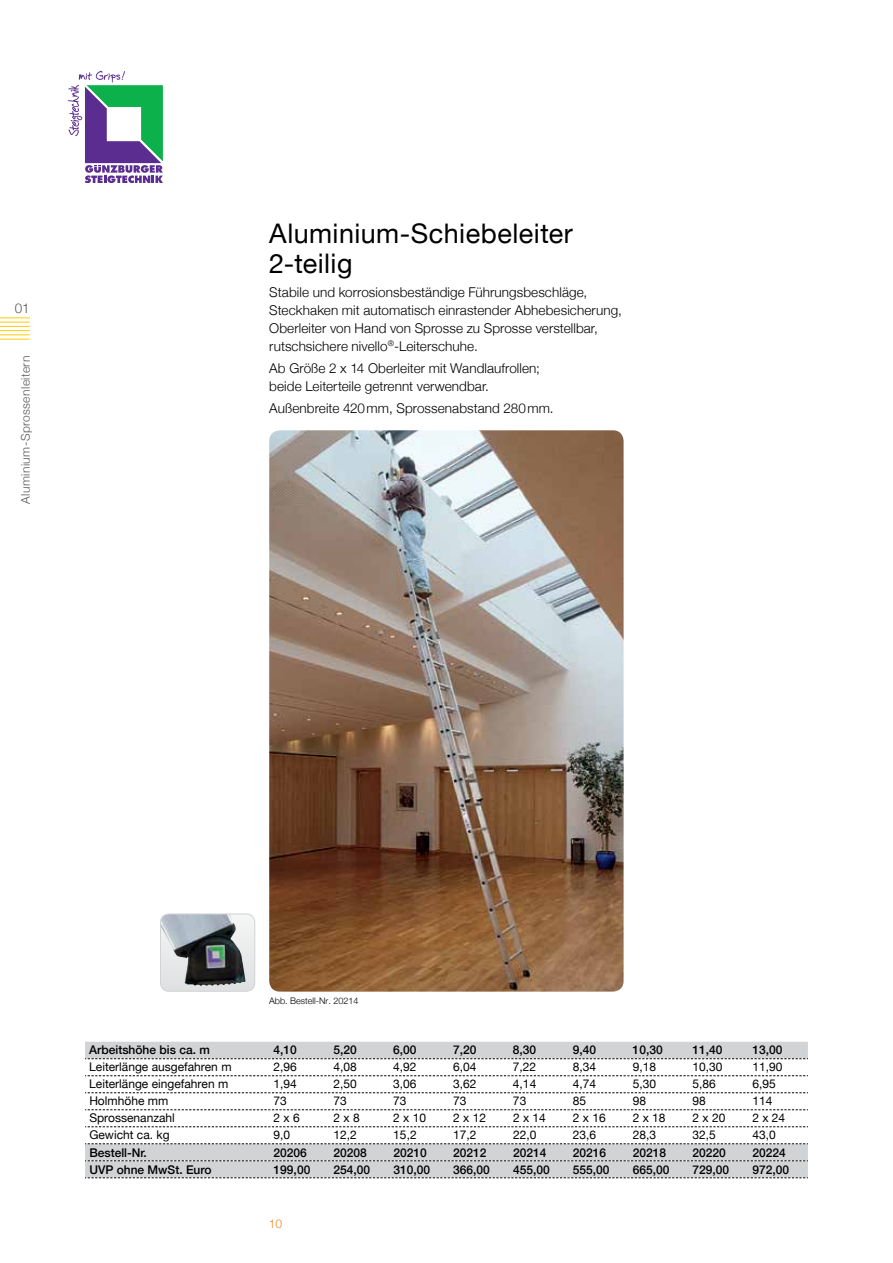
<style>
.page{position:relative;width:893px;height:1263px;background:#fff}
.page>*{position:absolute;margin:0;border:0;box-sizing:border-box;transform-origin:0 0}
.t1{font:27px/30px "Helvetica Neue";letter-spacing:.015em;color:#000}
.t2{font:300 13.5px/18px "Helvetica Neue";letter-spacing:.005em;color:#000}
.t3{font:300 13.5px "Helvetica Neue";color:#58595b}
.t4{font:12px "Helvetica Neue";color:#000}
.t5{font:500 12px "Helvetica Neue LT";color:#000}
.t6{font:300 12px "Helvetica Neue";letter-spacing:.035em;color:#58595b}
.t7{font:300 12px "Helvetica Neue";color:#f58220}
.t8{font:300 9px "Helvetica Neue";color:#000}
</style>
<div class="page">
<hr style="left:0;top:317px;width:30px;height:1px;background:#ffcb05">
<hr style="left:0;top:322px;width:30px;height:1px;background:#ffcb05">
<hr style="left:0;top:326px;width:30px;height:1px;background:#ffcb05">
<hr style="left:0;top:330px;width:30px;height:1px;background:#ffcb05">
<hr style="left:0;top:334px;width:30px;height:1px;background:#ffcb05">
<hr style="left:0;top:339px;width:30px;height:1px;background:#ffcb05">
<img style="left:269px;top:430px;width:355px;height:562px">
<svg style="left:162px;top:915px;width:93px;height:76px"></svg>
<img style="left:160px;top:915px;width:86px;height:71px">
<div style="left:160px;top:913px;width:95px;height:79px;border:1px solid #d1d3d4;border-radius:9px"></div>
<svg style="left:85px;top:1042px;width:723px;height:135px"></svg>
<svg style="left:85px;top:1177px;width:723px;height:1px"></svg>
<svg style="left:85px;top:1058px;width:723px;height:1px"></svg>
<svg style="left:85px;top:1075px;width:723px;height:1px"></svg>
<svg style="left:85px;top:1092px;width:723px;height:1px"></svg>
<svg style="left:85px;top:1109px;width:723px;height:1px"></svg>
<svg style="left:85px;top:1126px;width:723px;height:1px"></svg>
<svg style="left:85px;top:1143px;width:723px;height:1px"></svg>
<svg style="left:85px;top:1160px;width:723px;height:1px"></svg>
<svg style="left:68px;top:71px;width:95px;height:112px"></svg>
<p class="t3" style="left:15px;top:299px;width:17px">01</p>
<p class="t6" style="left:18px;top:504px;width:149px;rotate:-90deg">Aluminium-Sprossenleitern</p>
<h1 class="t1" style="left:269px;top:218px;width:305px">Aluminium-Schiebeleiter<br>2-teilig</h1>
<p class="t2" style="left:269px;top:283px;width:354px">Stabile und korrosionsbeständige Führungsbeschläge, Steckhaken mit automatisch einrastender Abhebesicherung, Oberleiter von Hand von Sprosse zu Sprosse verstellbar, rutschsichere nivello<sup>®</sup>-Leiterschuhe.</p>
<p class="t2" style="left:269px;top:359px;width:272px">Ab Größe 2 x 14 Oberleiter mit Wandlaufrollen; beide Leiterteile getrennt verwendbar.</p>
<p class="t2" style="left:269px;top:399px;width:286px">Außenbreite 420mm, Sprossenabstand 280mm.</p>
<p class="t8" style="left:269px;top:995px;width:91px">Abb. Bestell-Nr. 20214</p>
<p class="t5" style="left:89px;top:1043px;width:122px">Arbeitshöhe bis ca. m</p>
<p class="t5" style="left:274px;top:1043px;width:25px">4,10</p>
<p class="t5" style="left:333px;top:1043px;width:25px">5,20</p>
<p class="t5" style="left:393px;top:1043px;width:25px">6,00</p>
<p class="t5" style="left:453px;top:1043px;width:25px">7,20</p>
<p class="t5" style="left:513px;top:1043px;width:25px">8,30</p>
<p class="t5" style="left:573px;top:1043px;width:25px">9,40</p>
<p class="t5" style="left:633px;top:1043px;width:32px">10,30</p>
<p class="t5" style="left:692px;top:1043px;width:32px">11,40</p>
<p class="t5" style="left:752px;top:1043px;width:32px">13,00</p>
<p class="t4" style="left:89px;top:1059px;width:144px">Leiterlänge ausgefahren m</p>
<p class="t4" style="left:274px;top:1059px;width:25px">2,96</p>
<p class="t4" style="left:333px;top:1059px;width:25px">4,08</p>
<p class="t4" style="left:393px;top:1059px;width:25px">4,92</p>
<p class="t4" style="left:453px;top:1059px;width:25px">6,04</p>
<p class="t4" style="left:513px;top:1059px;width:25px">7,22</p>
<p class="t4" style="left:573px;top:1059px;width:25px">8,34</p>
<p class="t4" style="left:633px;top:1059px;width:25px">9,18</p>
<p class="t4" style="left:692px;top:1059px;width:32px">10,30</p>
<p class="t4" style="left:752px;top:1059px;width:32px">11,90</p>
<p class="t4" style="left:89px;top:1076px;width:140px">Leiterlänge eingefahren m</p>
<p class="t4" style="left:274px;top:1076px;width:25px">1,94</p>
<p class="t4" style="left:333px;top:1076px;width:25px">2,50</p>
<p class="t4" style="left:393px;top:1076px;width:25px">3,06</p>
<p class="t4" style="left:453px;top:1076px;width:25px">3,62</p>
<p class="t4" style="left:513px;top:1076px;width:25px">4,14</p>
<p class="t4" style="left:573px;top:1076px;width:25px">4,74</p>
<p class="t4" style="left:633px;top:1076px;width:25px">5,30</p>
<p class="t4" style="left:692px;top:1076px;width:25px">5,86</p>
<p class="t4" style="left:752px;top:1076px;width:25px">6,95</p>
<p class="t4" style="left:89px;top:1093px;width:80px">Holmhöhe mm</p>
<p class="t4" style="left:274px;top:1093px;width:15px">73</p>
<p class="t4" style="left:333px;top:1093px;width:15px">73</p>
<p class="t4" style="left:393px;top:1093px;width:15px">73</p>
<p class="t4" style="left:453px;top:1093px;width:15px">73</p>
<p class="t4" style="left:513px;top:1093px;width:15px">73</p>
<p class="t4" style="left:573px;top:1093px;width:15px">85</p>
<p class="t4" style="left:633px;top:1093px;width:15px">98</p>
<p class="t4" style="left:692px;top:1093px;width:15px">98</p>
<p class="t4" style="left:752px;top:1093px;width:22px">114</p>
<p class="t4" style="left:89px;top:1110px;width:87px">Sprossenanzahl</p>
<p class="t4" style="left:274px;top:1110px;width:28px">2 x 6</p>
<p class="t4" style="left:333px;top:1110px;width:28px">2 x 8</p>
<p class="t4" style="left:393px;top:1110px;width:34px">2 x 10</p>
<p class="t4" style="left:453px;top:1110px;width:34px">2 x 12</p>
<p class="t4" style="left:513px;top:1110px;width:34px">2 x 14</p>
<p class="t4" style="left:573px;top:1110px;width:34px">2 x 16</p>
<p class="t4" style="left:633px;top:1110px;width:34px">2 x 18</p>
<p class="t4" style="left:692px;top:1110px;width:34px">2 x 20</p>
<p class="t4" style="left:752px;top:1110px;width:34px">2 x 24</p>
<p class="t4" style="left:89px;top:1127px;width:82px">Gewicht ca. kg</p>
<p class="t4" style="left:274px;top:1127px;width:18px">9,0</p>
<p class="t4" style="left:333px;top:1127px;width:25px">12,2</p>
<p class="t4" style="left:393px;top:1127px;width:25px">15,2</p>
<p class="t4" style="left:453px;top:1127px;width:25px">17,2</p>
<p class="t4" style="left:513px;top:1127px;width:25px">22,0</p>
<p class="t4" style="left:573px;top:1127px;width:25px">23,6</p>
<p class="t4" style="left:633px;top:1127px;width:25px">28,3</p>
<p class="t4" style="left:693px;top:1127px;width:25px">32,5</p>
<p class="t4" style="left:752px;top:1127px;width:25px">43,0</p>
<p class="t5" style="left:89px;top:1145px;width:59px">Bestell-Nr.</p>
<p class="t5" style="left:274px;top:1145px;width:35px">20206</p>
<p class="t5" style="left:333px;top:1145px;width:35px">20208</p>
<p class="t5" style="left:393px;top:1145px;width:35px">20210</p>
<p class="t5" style="left:453px;top:1145px;width:35px">20212</p>
<p class="t5" style="left:513px;top:1145px;width:35px">20214</p>
<p class="t5" style="left:573px;top:1145px;width:35px">20216</p>
<p class="t5" style="left:633px;top:1145px;width:35px">20218</p>
<p class="t5" style="left:693px;top:1145px;width:35px">20220</p>
<p class="t5" style="left:752px;top:1145px;width:35px">20224</p>
<p class="t5" style="left:89px;top:1162px;width:124px">UVP ohne MwSt. Euro</p>
<p class="t5" style="left:274px;top:1162px;width:38px">199,00</p>
<p class="t5" style="left:333px;top:1162px;width:38px">254,00</p>
<p class="t5" style="left:393px;top:1162px;width:38px">310,00</p>
<p class="t5" style="left:453px;top:1162px;width:38px">366,00</p>
<p class="t5" style="left:513px;top:1162px;width:38px">455,00</p>
<p class="t5" style="left:573px;top:1162px;width:38px">555,00</p>
<p class="t5" style="left:633px;top:1162px;width:38px">665,00</p>
<p class="t5" style="left:693px;top:1162px;width:38px">729,00</p>
<p class="t5" style="left:752px;top:1162px;width:38px">972,00</p>
<p class="t7" style="left:269px;top:1216px;width:15px">10</p>
</div>
